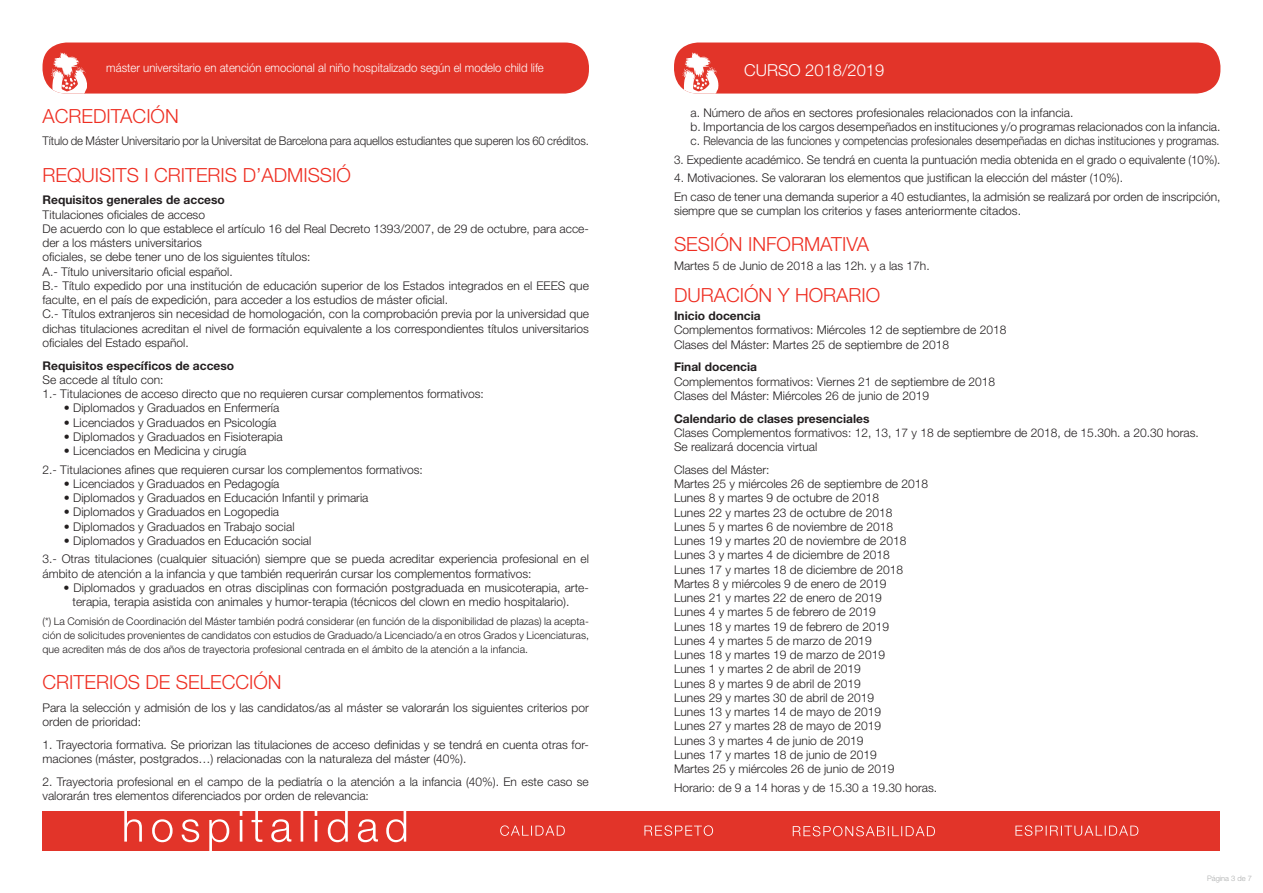
<style>
.page{position:relative;width:1263px;height:893px;background:#fff}
.page>*{position:absolute;margin:0;border:0;box-sizing:border-box;transform-origin:0 0}
.t1{font:300 19.5px "Helvetica Neue";color:#ee2e22}
.t2{font:300 16.5px "Helvetica Neue";color:#fff}
.t3{font:300 12px/14.2px "Helvetica Neue";color:#231f20}
.t4{font:700 12px "Helvetica Neue";color:#231f20}
.t5{font:300 12px "Helvetica Neue";color:#231f20;scale:.95 1}
.t6{font:300 12px "Helvetica Neue";color:#fff;scale:.95 1}
.t7{font:300 10.5px/14.2px "Helvetica Neue";color:#231f20;text-align:justify}
.t8{font:300 7.5px "Helvetica Neue";color:#aaacac}
</style>
<div class="page">
<div style="left:43px;top:43px;width:546px;height:51px;background:#e23429;border-radius:24px"></div>
<svg style="left:51px;top:52px;width:36px;height:42px"></svg>
<div style="left:674px;top:43px;width:546px;height:51px;background:#e23429;border-radius:24px"></div>
<svg style="left:683px;top:52px;width:36px;height:42px"></svg>
<div style="left:43px;top:811px;width:1177px;height:39px;background:#e23429"></div>
<svg style="left:124px;top:811px;width:282px;height:39px"></svg>
<svg style="left:500px;top:825px;width:65px;height:11px"></svg>
<svg style="left:644px;top:825px;width:69px;height:11px"></svg>
<svg style="left:793px;top:826px;width:142px;height:10px"></svg>
<svg style="left:1015px;top:825px;width:123px;height:11px"></svg>
<p class="t6" style="left:106px;top:60px;width:462px">máster universitario en atención emocional al niño hospitalizado según el modelo child life</p>
<h2 class="t2" style="left:744px;top:60px;width:142px">CURSO 2018/2019</h2>
<h1 class="t1" style="left:43px;top:104px;width:138px">ACREDITACIÓN</h1>
<p class="t5" style="left:43px;top:134px;width:577px">Título de Máster Universitario por la Universitat de Barcelona para aquellos estudiantes que superen los 60 créditos.</p>
<h1 class="t1" style="left:43px;top:163px;width:310px">REQUISITS I CRITERIS D’ADMISSIÓ</h1>
<p class="t4" style="left:43px;top:193px;width:184px">Requisitos generales de acceso</p>
<p class="t3" style="left:43px;top:207px;width:548px">Titulaciones oficiales de acceso<br>De acuerdo con lo que establece el artículo 16 del Real Decreto 1393/2007, de 29 de octubre, para acce&shy;der a los másters universitarios<br>oficiales, se debe tener uno de los siguientes títulos:<br>A.- Título universitario oficial español.<br>B.- Título expedido por una institución de educación superior de los Estados integrados en el EEES que faculte, en el país de expedición, para acceder a los estudios de máster oficial.<br>C.- Títulos extranjeros sin necesidad de homologación, con la comprobación previa por la universidad que dichas titulaciones acreditan el nivel de formación equivalente a los correspondientes títulos universitarios oficiales del Estado español.</p>
<p class="t4" style="left:43px;top:358px;width:193px">Requisitos específicos de acceso</p>
<p class="t3" style="left:43px;top:372px;width:443px">Se accede al título con:<br>1.- Titulaciones de acceso directo que no requieren cursar complementos formativos:</p>
<p class="t3" style="left:64px;top:401px;width:217px">• Diplomados y Graduados en Enfermería</p>
<p class="t3" style="left:64px;top:415px;width:214px">• Licenciados y Graduados en Psicología</p>
<p class="t3" style="left:64px;top:429px;width:220px">• Diplomados y Graduados en Fisioterapia</p>
<p class="t3" style="left:43px;top:441px;width:382px;line-height:18.5px;text-indent:21px">• Licenciados en Medicina y cirugía<br>2.- Titulaciones afines que requieren cursar los complementos formativos:</p>
<p class="t3" style="left:64px;top:476px;width:217px">• Licenciados y Graduados en Pedagogía</p>
<p class="t3" style="left:64px;top:490px;width:306px">• Diplomados y Graduados en Educación Infantil y primaria</p>
<p class="t3" style="left:64px;top:505px;width:217px">• Diplomados y Graduados en Logopedia</p>
<p class="t3" style="left:64px;top:519px;width:232px">• Diplomados y Graduados en Trabajo social</p>
<p class="t3" style="left:43px;top:531px;width:548px;line-height:18.5px;text-indent:21px">• Diplomados y Graduados en Educación social<br>3.- Otras titulaciones (cualquier situación) siempre que se pueda acreditar experiencia profesional en el</p>
<p class="t3" style="left:43px;top:566px;width:491px">ámbito de atención a la infancia y que también requerirán cursar los complementos formativos:</p>
<p class="t3" style="left:73px;top:580px;width:518px;text-indent:-9px">• Diplomados y graduados en otras disciplinas con formación postgraduada en musicoterapia, arte&shy;terapia, terapia asistida con animales y humor-terapia (técnicos del clown en medio hospitalario).</p>
<p class="t7" style="left:43px;top:614px;width:548px">(*) La Comisión de Coordinación del Máster también podrá considerar (en función de la disponibilidad de plazas) la acepta&shy;ción de solicitudes provenientes de candidatos con estudios de Graduado/a Licenciado/a en otros Grados y Licenciaturas, que acrediten más de dos años de trayectoria profesional centrada en el ámbito de la atención a la infancia.</p>
<h1 class="t1" style="left:43px;top:670px;width:241px">CRITERIOS DE SELECCIÓN</h1>
<p class="t3" style="left:43px;top:700px;width:548px">Para la selección y admisión de los y las candidatos/as al máster se valorarán los siguientes criterios por orden de prioridad:</p>
<p class="t3" style="left:43px;top:737px;width:548px">1. Trayectoria formativa. Se priorizan las titulaciones de acceso definidas y se tendrá en cuenta otras for&shy;maciones (máster, postgrados…) relacionadas con la naturaleza del máster (40%).</p>
<p class="t3" style="left:43px;top:774px;width:548px">2. Trayectoria profesional en el campo de la pediatría o la atención a la infancia (40%). En este caso se valorarán tres elementos diferenciados por orden de relevancia:</p>
<p class="t3" style="left:690px;top:105px;width:531px">a. Número de años en sectores profesionales relacionados con la infancia.<br>b. Importancia de los cargos desempeñados en instituciones y/o programas relacionados con la infancia. c. Relevancia de las funciones y competencias profesionales desempeñadas en dichas instituciones y programas.</p>
<p class="t3" style="left:674px;top:152px;width:548px">3. Expediente académico. Se tendrá en cuenta la puntuación media obtenida en el grado o equivalente (10%).</p>
<p class="t3" style="left:674px;top:169px;width:548px;line-height:18.5px">4. Motivaciones. Se valoraran los elementos que justifican la elección del máster (10%).<br>En caso de tener una demanda superior a 40 estudiantes, la admisión se realizará por orden de inscripción,</p>
<p class="t3" style="left:674px;top:203px;width:348px">siempre que se cumplan los criterios y fases anteriormente citados.</p>
<h1 class="t1" style="left:674px;top:232px;width:197px">SESIÓN INFORMATIVA</h1>
<p class="t3" style="left:674px;top:258px;width:257px">Martes 5 de Junio de 2018 a las 12h. y a las 17h.</p>
<h1 class="t1" style="left:674px;top:283px;width:208px">DURACIÓN Y HORARIO</h1>
<p class="t4" style="left:674px;top:308px;width:88px">Inicio docencia</p>
<p class="t3" style="left:674px;top:323px;width:334px">Complementos formativos: Miércoles 12 de septiembre de 2018<br>Clases del Máster: Martes 25 de septiembre de 2018</p>
<p class="t4" style="left:674px;top:360px;width:85px">Final docencia</p>
<p class="t3" style="left:674px;top:374px;width:323px">Complementos formativos: Viernes 21 de septiembre de 2018<br>Clases del Máster: Miércoles 26 de junio de 2019</p>
<p class="t4" style="left:674px;top:411px;width:197px">Calendario de clases presenciales</p>
<p class="t3" style="left:674px;top:425px;width:526px">Clases Complementos formativos: 12, 13, 17 y 18 de septiembre de 2018, de 15.30h. a 20.30 horas.<br>Se realizará docencia virtual</p>
<p class="t3" style="left:674px;top:462px;width:256px">Clases del Máster:<br>Martes 25 y miércoles 26 de septiembre de 2018<br>Lunes 8 y martes 9 de octubre de 2018<br>Lunes 22 y martes 23 de octubre de 2018<br>Lunes 5 y martes 6 de noviembre de 2018<br>Lunes 19 y martes 20 de noviembre de 2018<br>Lunes 3 y martes 4 de diciembre de 2018<br>Lunes 17 y martes 18 de diciembre de 2018<br>Martes 8 y miércoles 9 de enero de 2019<br>Lunes 21 y martes 22 de enero de 2019<br>Lunes 4 y martes 5 de febrero de 2019<br>Lunes 18 y martes 19 de febrero de 2019<br>Lunes 4 y martes 5 de marzo de 2019<br>Lunes 18 y martes 19 de marzo de 2019<br>Lunes 1 y martes 2 de abril de 2019<br>Lunes 8 y martes 9 de abril de 2019<br>Lunes 29 y martes 30 de abril de 2019<br>Lunes 13 y martes 14 de mayo de 2019<br>Lunes 27 y martes 28 de mayo de 2019<br>Lunes 3 y martes 4 de junio de 2019<br>Lunes 17 y martes 18 de junio de 2019<br>Martes 25 y miércoles 26 de junio de 2019</p>
<p class="t3" style="left:674px;top:780px;width:265px">Horario: de 9 a 14 horas y de 15.30 a 19.30 horas.</p>
<p class="t8" style="left:1207px;top:874px;width:46px">Página 3 de 7</p>
</div>
